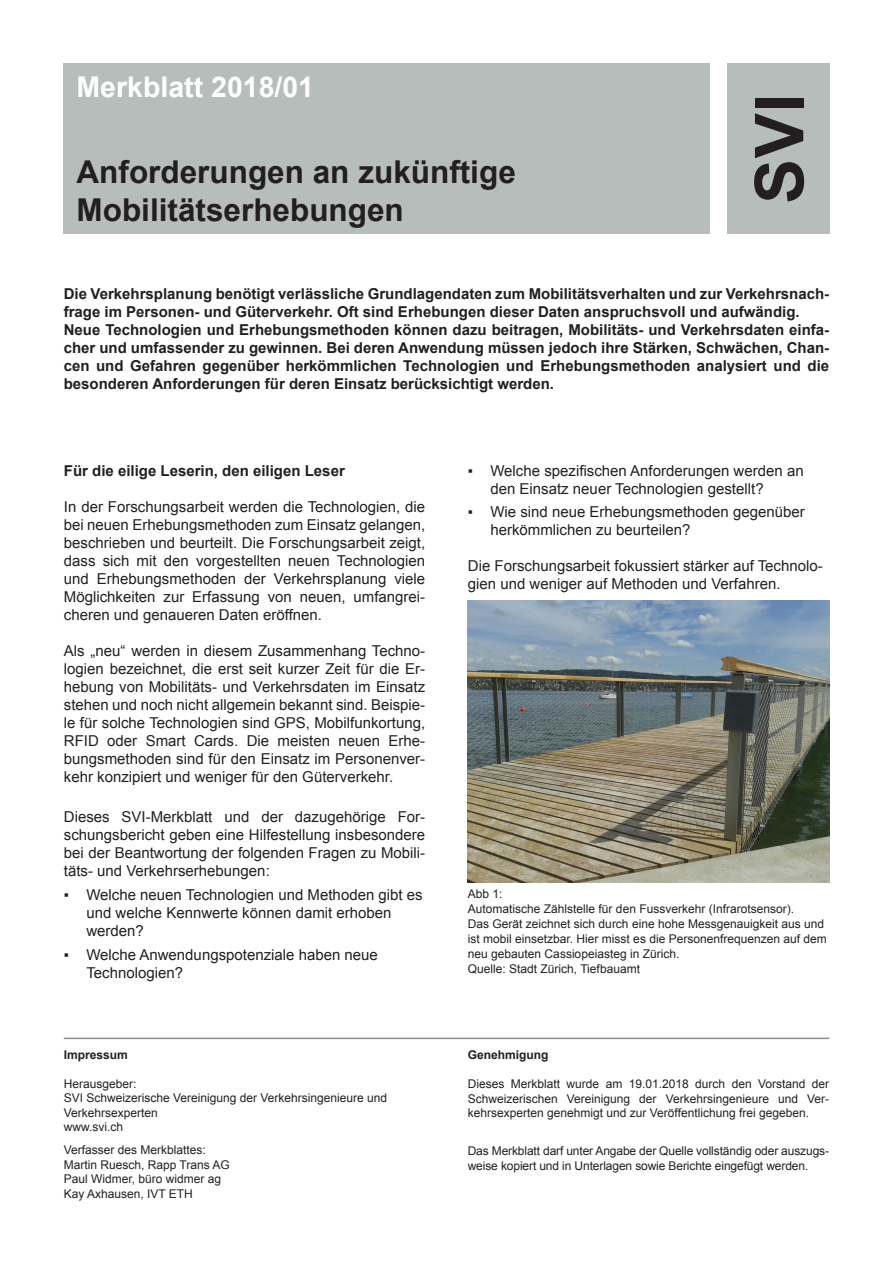
<style>
.page{position:relative;width:893px;height:1263px;background:#fff}
.page>*{position:absolute;margin:0;border:0;box-sizing:border-box;transform-origin:0 0}
.t1{font:700 67.5px "Arial";color:#231f20}
.t2{font:700 31.5px/37.8px "Arial";color:#231f20}
.t3{font:700 28.5px "Arial";color:#fff}
.Lauftext{font:15px/18px "Arial";color:#231f20;text-align:justify}
.Einleitung{font:700 15px/18px "Arial";color:#231f20}
.Aufzählung_ff_Zeilen{font:15px/18px "Arial";color:#231f20}
.Titel_fett{font:700 15px "Arial";color:#231f20}
.Bilduntertitel{font:12px/14.4px "Arial";color:#231f20}
.t4{font:700 12px "Arial";color:#231f20}
</style>
<div class="page">
<div style="left:64px;top:64px;width:646px;height:170px;background:#b7bdbb"></div>
<div style="left:727px;top:64px;width:102px;height:170px;background:#b7bdbb"></div>
<hr style="left:64px;top:1037px;width:765px;height:2px;background:#8a8c8f">
<img style="left:468px;top:600px;width:361px;height:283px">
<h3 class="t3" style="left:77px;top:68px;width:239px">Merkblatt 2018/01</h3>
<h2 class="t2" style="left:77px;top:154px;width:441px">Anforderungen an zukünftige<br>Mobilitätserhebungen</h2>
<h1 class="t1" style="left:734px;top:204px;width:112px;rotate:-90deg">SVI</h1>
<p class="Einleitung" style="left:64px;top:285px;width:767px">Die Verkehrsplanung benötigt verlässliche Grundlagendaten zum Mobilitätsverhalten und zur Verkehrsnach&shy;frage im Personen- und Güterverkehr. Oft sind Erhebungen dieser Daten anspruchsvoll und aufwändig.</p>
<p class="Einleitung" style="left:64px;top:321px;width:767px;text-align:justify">Neue Technologien und Erhebungsmethoden können dazu beitragen, Mobilitäts- und Verkehrsdaten einfa&shy;cher und umfassender zu gewinnen. Bei deren Anwendung müssen jedoch ihre Stärken, Schwächen, Chan&shy;cen und Gefahren gegenüber herkömmlichen Technologien und Erhebungsmethoden analysiert und die besonderen Anforderungen für deren Einsatz berücksichtigt werden.</p>
<p class="Titel_fett" style="left:64px;top:460px;width:282px">Für die eilige Leserin, den eiligen Leser</p>
<p class="Lauftext" style="left:64px;top:498px;width:363px">In der Forschungsarbeit werden die Technologien, die bei neuen Erhebungsmethoden zum Einsatz gelangen, beschrieben und beurteilt. Die Forschungsarbeit zeigt, dass sich mit den vorgestellten neuen Technologien und Erhebungsmethoden der Verkehrsplanung viele Möglichkeiten zur Erfassung von neuen, umfangrei&shy;cheren und genaueren Daten eröffnen.</p>
<p class="Lauftext" style="left:64px;top:642px;width:363px">Als „neu“ werden in diesem Zusammenhang Techno&shy;logien bezeichnet, die erst seit kurzer Zeit für die Er&shy;hebung von Mobilitäts- und Verkehrsdaten im Einsatz stehen und noch nicht allgemein bekannt sind. Beispie&shy;le für solche Technologien sind GPS, Mobilfunkortung, RFID oder Smart Cards. Die meisten neuen Erhe&shy;bungsmethoden sind für den Einsatz im Personenver&shy;kehr konzipiert und weniger für den Güterverkehr.</p>
<p class="Lauftext" style="left:64px;top:808px;width:363px">Dieses SVI-Merkblatt und der dazugehörige For&shy;schungsbericht geben eine Hilfestellung insbesondere bei der Beantwortung der folgenden Fragen zu Mobili&shy;täts- und Verkehrserhebungen:</p>
<p class="Lauftext" style="left:64px;top:886px;width:360px">▪ Welche neuen Technologien und Methoden gibt es</p>
<p class="Aufzählung_ff_Zeilen" style="left:86px;top:904px;width:307px">und welche Kennwerte können damit erhoben werden?</p>
<p class="Lauftext" style="left:64px;top:945px;width:316px">▪ Welche Anwendungspotenziale haben neue</p>
<p class="Aufzählung_ff_Zeilen" style="left:86px;top:963px;width:98px">Technologien?</p>
<p class="t4" style="left:64px;top:1047px;width:66px">Impressum</p>
<p class="Bilduntertitel" style="left:64px;top:1076px;width:74px">Herausgeber:</p>
<p class="Bilduntertitel" style="left:64px;top:1091px;width:325px">SVI Schweizerische Vereinigung der Verkehrsingenieure und</p>
<p class="Bilduntertitel" style="left:64px;top:1105px;width:96px">Verkehrsexperten</p>
<p class="Bilduntertitel" style="left:64px;top:1120px;width:61px">www.svi.ch</p>
<p class="Bilduntertitel" style="left:64px;top:1143px;width:144px">Verfasser des Merkblattes:</p>
<p class="Bilduntertitel" style="left:64px;top:1157px;width:168px">Martin Ruesch, Rapp Trans AG</p>
<p class="Bilduntertitel" style="left:64px;top:1172px;width:159px">Paul Widmer, büro widmer ag</p>
<p class="Bilduntertitel" style="left:64px;top:1186px;width:131px">Kay Axhausen, IVT ETH</p>
<p class="Lauftext" style="left:468px;top:462px;width:337px">▪ Welche spezifischen Anforderungen werden an</p>
<p class="Aufzählung_ff_Zeilen" style="left:490px;top:480px;width:275px">den Einsatz neuer Technologien gestellt?</p>
<p class="Lauftext" style="left:468px;top:503px;width:338px">▪ Wie sind neue Erhebungsmethoden gegenüber</p>
<p class="Aufzählung_ff_Zeilen" style="left:490px;top:521px;width:202px">herkömmlichen zu beurteilen?</p>
<p class="Lauftext" style="left:468px;top:557px;width:356px">Die Forschungsarbeit fokussiert stärker auf Technolo&shy;gien und weniger auf Methoden und Verfahren.</p>
<p class="Bilduntertitel" style="left:468px;top:887px;width:36px">Abb 1:</p>
<p class="Bilduntertitel" style="left:468px;top:902px;width:328px">Automatische Zählstelle für den Fussverkehr (Infrarotsensor).</p>
<p class="Bilduntertitel" style="left:468px;top:917px;width:360px;line-height:15px">Das Gerät zeichnet sich durch eine hohe Messgenauigkeit aus und ist mobil einsetzbar. Hier misst es die Personenfrequenzen auf dem neu gebauten Cassiopeiasteg in Zürich.</p>
<p class="Bilduntertitel" style="left:468px;top:962px;width:174px">Quelle: Stadt Zürich, Tiefbauamt</p>
<p class="t4" style="left:468px;top:1047px;width:82px">Genehmigung</p>
<p class="Bilduntertitel" style="left:468px;top:1077px;width:363px;text-align:justify">Dieses Merkblatt wurde am 19.01.2018 durch den Vorstand der Schweizerischen Vereinigung der Verkehrsingenieure und Ver&shy;kehrsexperten genehmigt und zur Veröffentlichung frei gegeben.</p>
<p class="Bilduntertitel" style="left:468px;top:1144px;width:363px">Das Merkblatt darf unter Angabe der Quelle vollständig oder auszugs&shy;weise kopiert und in Unterlagen sowie Berichte eingefügt werden.</p>
</div>
